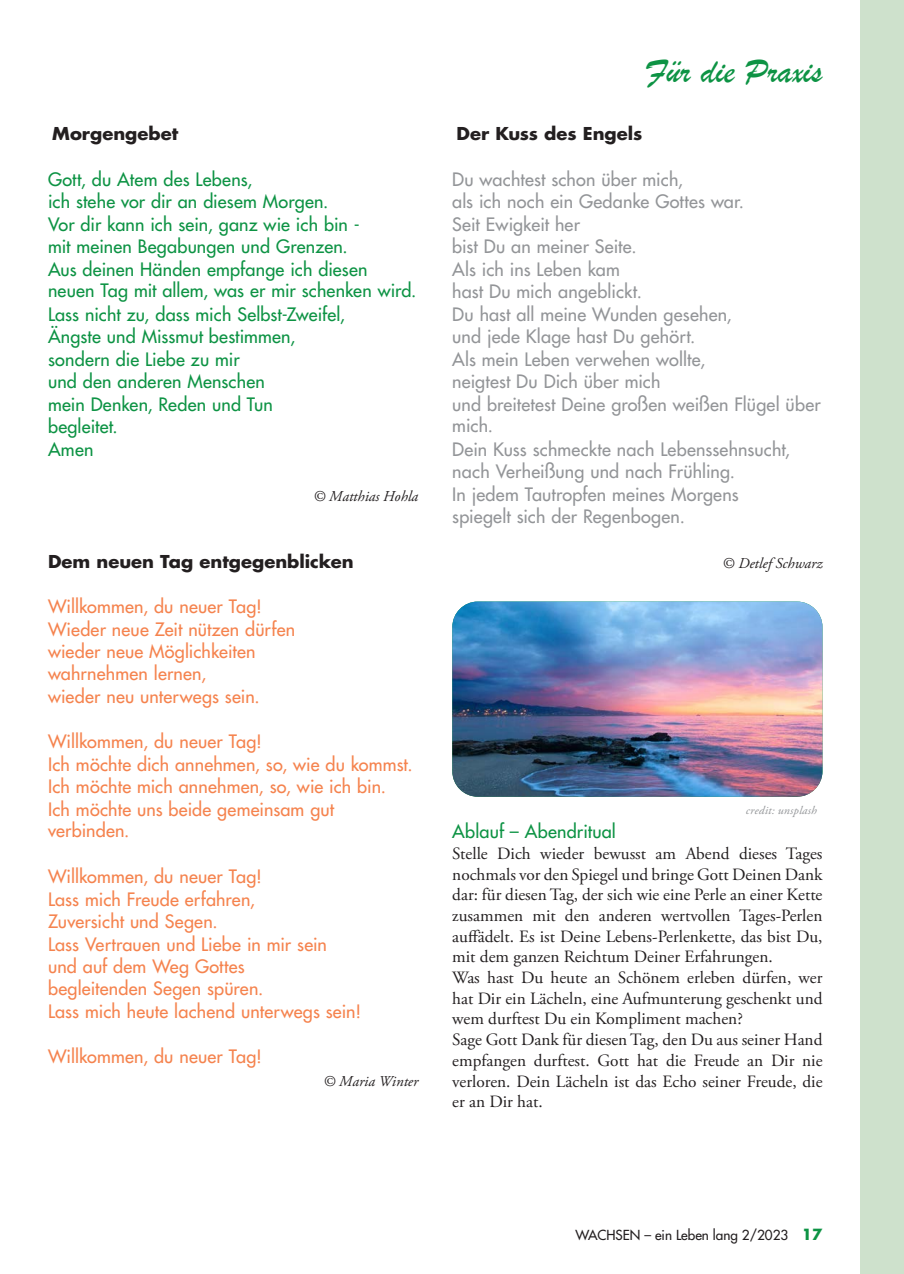
<style>
.page{position:relative;width:904px;height:1274px;background:#fff}
.page>*{position:absolute;margin:0;border:0;box-sizing:border-box;transform-origin:0 0}
.t1{font:36px "Brush Script";color:#0d9344}
.t2{font:500 18px/22.2px "Futura Std";letter-spacing:.01em;color:#f5834e}
.t3{font:500 18px/22.4px "Futura Std";letter-spacing:.01em;color:#939598}
.t4{font:500 18px/22.5px "Futura Std";letter-spacing:.01em;color:#0d9344}
.t5{font:17.25px/20.7px "Adobe Garamond Pro";color:#231f20}
.t6{font:700 17.25px "Futura Std";color:#231f20;scale:1.04 1}
.t7{font:italic 15px "Adobe Garamond Pro";color:#231f20}
.t8{font:500 13.5px "Futura Std";color:#231f20}
.t9{font:italic 11.55px "Adobe Garamond Pro";letter-spacing:.02em;color:#939598;scale:1.04 1}
.s1{font-style:inherit}
.s2{font-weight:700;font-size:15px;color:#0d9344}
</style>
<div class="page">
<div style="left:860px;top:0;width:43px;height:1274px;background:#cee1cc"></div>
<img style="left:452px;top:601px;width:370px;height:196px">
<p class="t6" style="left:52px;top:123px;width:123px">Morgengebet</p>
<p class="t4" style="left:48px;top:168px;width:370px">Gott, du Atem des Lebens,<br>ich stehe vor dir an diesem Morgen.<br>Vor dir kann ich sein, ganz wie ich bin -<br>mit meinen Begabungen und Grenzen.<br>Aus deinen Händen empfange ich diesen neuen Tag mit allem, was er mir schenken wird.</p>
<p class="t4" style="left:48px;top:303px;width:298px">Lass nicht zu, dass mich Selbst-Zweifel,<br>Ängste und Missmut bestimmen, sondern die Liebe zu mir<br>und den anderen Menschen<br>mein Denken, Reden und Tun begleitet.<br>Amen</p>
<p class="t7" style="left:313px;top:487px;width:107px">© Matthias Hohla</p>
<p class="t6" style="left:48px;top:550px;width:295px">Dem neuen Tag entgegenblicken</p>
<p class="t2" style="left:48px;top:595px;width:249px">Willkommen, du neuer Tag!<br>Wieder neue Zeit nützen dürfen wieder neue Möglichkeiten wahrnehmen lernen,</p>
<p class="t2" style="left:48px;top:685px;width:213px">wieder neu unterwegs sein.</p>
<p class="t2" style="left:48px;top:730px;width:366px">Willkommen, du neuer Tag!<br>Ich möchte dich annehmen, so, wie du kommst.<br>Ich möchte mich annehmen, so, wie ich bin.<br>Ich möchte uns beide gemeinsam gut verbinden.</p>
<p class="t2" style="left:48px;top:865px;width:280px">Willkommen, du neuer Tag!<br>Lass mich Freude erfahren,<br>Zuversicht und Segen.<br>Lass Vertrauen und Liebe in mir sein und auf dem Weg Gottes begleitenden Segen spüren.</p>
<p class="t2" style="left:48px;top:1000px;width:314px">Lass mich heute lachend unterwegs sein!</p>
<p class="t2" style="left:48px;top:1045px;width:215px">Willkommen, du neuer Tag!</p>
<p class="t7" style="left:323px;top:1072px;width:97px">© Maria Winter</p>
<h1 class="t1" style="left:646px;top:49px;width:178px">Für die Praxis</h1>
<p class="t6" style="left:456px;top:123px;width:180px">Der Kuss des Engels</p>
<p class="t3" style="left:452px;top:168px;width:370px">Du wachtest schon über mich,<br>als ich noch ein Gedanke Gottes war.<br>Seit Ewigkeit her<br>bist Du an meiner Seite.<br>Als ich ins Leben kam<br>hast Du mich angeblickt.<br>Du hast all meine Wunden gesehen,<br>und jede Klage hast Du gehört.<br>Als mein Leben verwehen wollte,<br>neigtest Du Dich über mich<br>und breitetest Deine großen weißen Flügel über mich.</p>
<p class="t3" style="left:452px;top:438px;width:339px">Dein Kuss schmeckte nach Lebenssehnsucht, nach Verheißung und nach Frühling.<br>In jedem Tautropfen meines Morgens spiegelt sich der Regenbogen.</p>
<p class="t7" style="left:722px;top:554px;width:102px">© Detlef Schwarz</p>
<p class="t9" style="left:745px;top:803px;width:70px">credit: unsplash</p>
<p class="t4" style="left:452px;top:820px;width:165px">Ablauf – Abendritual</p>
<p class="t5" style="left:452px;top:843px;width:371px">Stelle Dich wieder bewusst am Abend dieses Tages nochmals vor den Spiegel und bringe Gott Deinen Dank dar: für diesen Tag, der sich wie eine Perle an einer Kette zusammen mit den anderen wertvollen Tages-Perlen auffädelt. Es ist Deine Lebens-Perlenkette, das bist Du, mit dem ganzen Reichtum Deiner Erfahrungen.<br>Was hast Du heute an Schönem erleben dürfen, wer hat Dir ein Lächeln, eine Aufmunterung geschenkt und wem durftest Du ein Kompliment machen?<br>Sage Gott Dank für diesen Tag, den Du aus seiner Hand empfangen durftest. Gott hat die Freude an Dir nie verloren. Dein Lächeln ist das Echo seiner Freude, die er an Dir hat.</p>
<p class="t8" style="left:575px;top:1226px;width:248px">WACHSEN – ein Leben lang <span class="s1">2/2023</span> <span class="s2">17</span></p>
</div>
